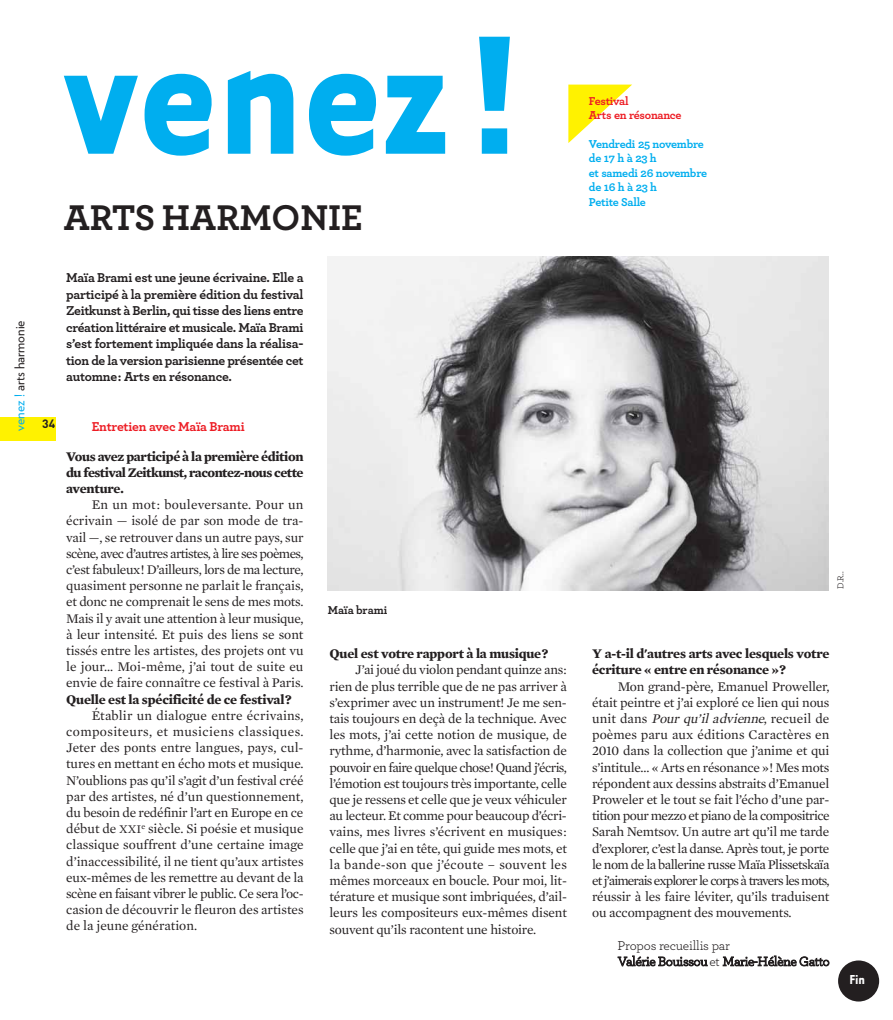
<style>
.page{position:relative;width:893px;height:1020px;background:#fff}
.page>*{position:absolute;margin:0;border:0;box-sizing:border-box;transform-origin:0 0}
.t1{font:700 195px "Tarzana Narrow";color:#00aeef}
.t2{font:700 37.5px "Archer";color:#231f20}
.t3{font:700 15px "Tarzana Narrow";color:#fff}
.t4{font:13.5px/16.2px "Mercury Text G1";letter-spacing:-.01em;color:#231f20;text-align:justify}
.t5{font:700 13.5px/16.5px "Archer";letter-spacing:-.025em;color:#231f20;text-align:justify}
.t6{font:700 13.5px/16.2px "Mercury Text G1";letter-spacing:-.015em;color:#231f20;text-align:justify}
.t7{font:13.5px/16px "Archer";letter-spacing:-.025em;color:#231f20}
.t8{font:700 13.5px "Archer";letter-spacing:-.015em;color:#ed1c24}
.t9{font:13.5px "Verlag";color:#231f20}
.t10{font:700 12px/14.4px "Archer";letter-spacing:-.025em;color:#00aeef}
.t11{font:700 12px/14.4px "Archer";letter-spacing:-.02em;color:#ed1c24}
.t12{font:700 12px "Archer";color:#231f20}
.t13{font:700 12px "DIN";color:#231f20}
.t14{font:9px "Archer";color:#231f20}
.s1{color:#00aeef}
.s2{font-size:12px}
.s3{font-style:italic}
</style>
<div class="page">
<div style="left:0;top:417px;width:55px;height:24px;background:#fff200"></div>
<svg style="left:568px;top:85px;width:64px;height:58px"></svg>
<div style="left:838px;top:960px;width:41px;height:42px;background:#231f20;border-radius:50%"></div>
<img style="left:328px;top:257px;width:500px;height:334px">
<h1 class="t1" style="left:64px;top:30px;width:463px">venez!</h1>
<p class="t9" style="left:14px;top:431px;width:112px;rotate:-90deg"><span class="s1">venez !</span> arts harmonie</p>
<h2 class="t2" style="left:64px;top:204px;width:300px">ARTS HARMONIE</h2>
<p class="t5" style="left:66px;top:271px;width:239px">Maïa Brami est une jeune écrivaine. Elle a participé à la première édition du festival Zeitkunst à Berlin, qui tisse des liens entre création littéraire et musicale. Maïa Brami s’est fortement impliquée dans la réalisa&shy;tion de la version parisienne présentée cet automne: Arts en résonance.</p>
<p class="t13" style="left:42px;top:416px;width:15px">34</p>
<p class="t8" style="left:92px;top:421px;width:154px">Entretien avec Maïa Brami</p>
<p class="t6" style="left:66px;top:449px;width:239px">Vous avez participé à la première édition du festival Zeitkunst, racontez-nous cette aventure.</p>
<p class="t4" style="left:66px;top:498px;width:239px;text-indent:26px">En un mot: bouleversante. Pour un écrivain — isolé de par son mode de tra&shy;vail —, se retrouver dans un autre pays, sur scène, avec d’autres artistes, à lire ses poèmes, c’est fabuleux! D’ailleurs, lors de ma lecture, quasiment personne ne parlait le français, et donc ne comprenait le sens de mes mots.<br>Mais il y avait une attention à leur musique, à leur intensité. Et puis des liens se sont tissés entre les artistes, des projets ont vu le jour… Moi-même, j’ai tout de suite eu envie de faire connaître ce festival à Paris.</p>
<p class="t6" style="left:66px;top:692px;width:227px">Quelle est la spécificité de ce festival?</p>
<p class="t4" style="left:66px;top:708px;width:239px;text-indent:26px">Établir un dialogue entre écrivains, compositeurs, et musiciens classiques.<br>Jeter des ponts entre langues, pays, cul&shy;tures en mettant en écho mots et musique.<br>N’oublions pas qu’il s’agit d’un festival créé par des artistes, né d’un questionnement, du besoin de redéfinir l’art en Europe en ce début de <span class="s2">XXI</span><sup>e</sup> siècle. Si poésie et musique classique souffrent d’une certaine image d’inaccessibilité, il ne tient qu’aux artistes eux-mêmes de les remettre au devant de la scène en faisant vibrer le public. Ce sera l’oc&shy;casion de découvrir le fleuron des artistes de la jeune génération.</p>
<p class="t12" style="left:328px;top:605px;width:61px">Maïa brami</p>
<p class="t6" style="left:329px;top:647px;width:220px">Quel est votre rapport à la musique?</p>
<p class="t4" style="left:329px;top:663px;width:239px;text-indent:26px">J’ai joué du violon pendant quinze ans: rien de plus terrible que de ne pas arriver à s’exprimer avec un instrument! Je me sen&shy;tais toujours en deçà de la technique. Avec les mots, j’ai cette notion de musique, de rythme, d’harmonie, avec la satisfaction de pouvoir en faire quelque chose! Quand j’écris, l’émotion est toujours très importante, celle que je ressens et celle que je veux véhiculer au lecteur. Et comme pour beaucoup d’écri&shy;vains, mes livres s’écrivent en musiques: celle que j’ai en tête, qui guide mes mots, et la bande-son que j’écoute – souvent les mêmes morceaux en boucle. Pour moi, lit&shy;térature et musique sont imbriquées, d’ail&shy;leurs les compositeurs eux-mêmes disent souvent qu’ils racontent une histoire.</p>
<p class="t11" style="left:589px;top:94px;width:94px">Festival<br>Arts en résonance</p>
<p class="t10" style="left:589px;top:138px;width:120px">Vendredi 25 novembre de 17 h à 23 h<br>et samedi 26 novembre de 16 h à 23 h<br>Petite Salle</p>
<p class="t14" style="left:836px;top:589px;width:18px;rotate:-90deg">D.R..</p>
<p class="t6" style="left:592px;top:647px;width:239px">Y a-t-il d'autres arts avec lesquels votre écriture « entre en résonance »?</p>
<p class="t4" style="left:592px;top:679px;width:239px;text-indent:26px">Mon grand-père, Emanuel Proweller, était peintre et j’ai exploré ce lien qui nous u n i t d a n s <span class="s3">Pour qu’il advienne</span>, r e c u e i l d e poèmes paru aux éditions Caractères en 2010 dans la collection que j’anime et qui s’intitule… « Arts en résonance »! Mes mots répondent aux dessins abstraits d’Emanuel Proweler et le tout se fait l’écho d’une par&shy;tition pour mezzo et piano de la compositrice Sarah Nemtsov. Un autre art qu’il me tarde d’explorer, c’est la danse. Après tout, je porte le nom de la ballerine russe Maïa Plissetskaïa et j’aimerais explorer le corps à travers les mots, réussir à les faire léviter, qu’ils traduisent ou accompagnent des mouvements.</p>
<p class="t7" style="left:617px;top:938px;width:213px">Propos recueillis par<br>Valérie Bouissou et Marie-Hélène Gatto</p>
<p class="t3" style="left:849px;top:974px;width:17px">Fin</p>
</div>
